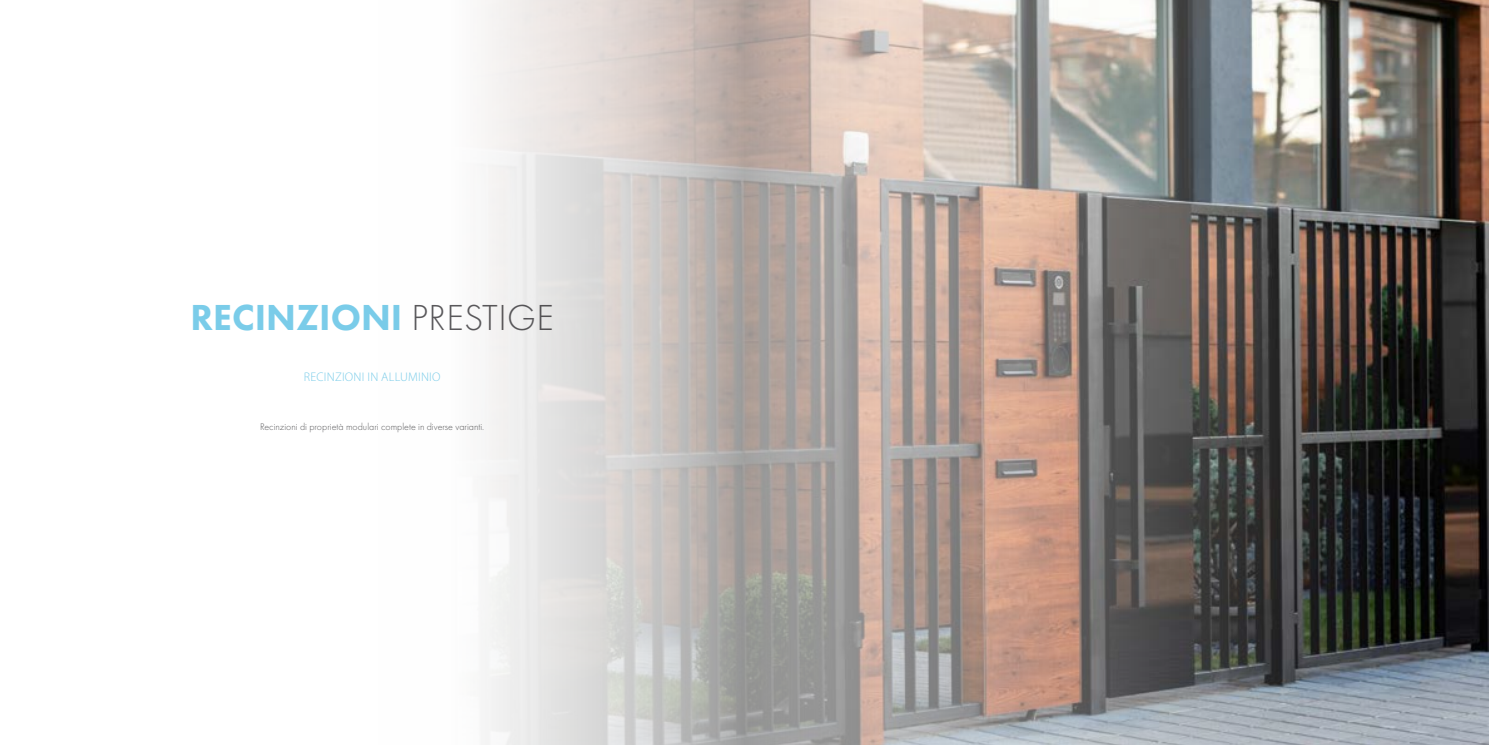
<style>
.page{position:relative;width:1489px;height:745px;background:#fff}
.page>*{position:absolute;margin:0;border:0;box-sizing:border-box;transform-origin:0 0}
.t1{font:800 37.5px "Futura PT";color:#7acce9}
.t2{font:300 12.5px "Myriad Pro";letter-spacing:.02em;color:#7acce9}
.t3{font:300 10px "Futura PT";color:#5b5b5d}
.s1{font-weight:300;color:#5a595c}
</style>
<div class="page">
<img style="left:485px;top:0;width:1003px;height:744px">
<svg style="left:584px;top:0;width:159px;height:744px;background:#c8c2bf"></svg>
<svg style="left:744px;top:0;width:160px;height:744px;background:#b6aaa4"></svg>
<h1 class="t1" style="left:190px;top:294px;width:365px">RECINZIONI <span class="s1">PRESTIGE</span></h1>
<p class="t2" style="left:304px;top:369px;width:138px">RECINZIONI IN ALLUMINIO</p>
<p class="t3" style="left:260px;top:420px;width:226px">Recinzioni di proprietà modulari complete in diverse varianti.</p>
</div>
